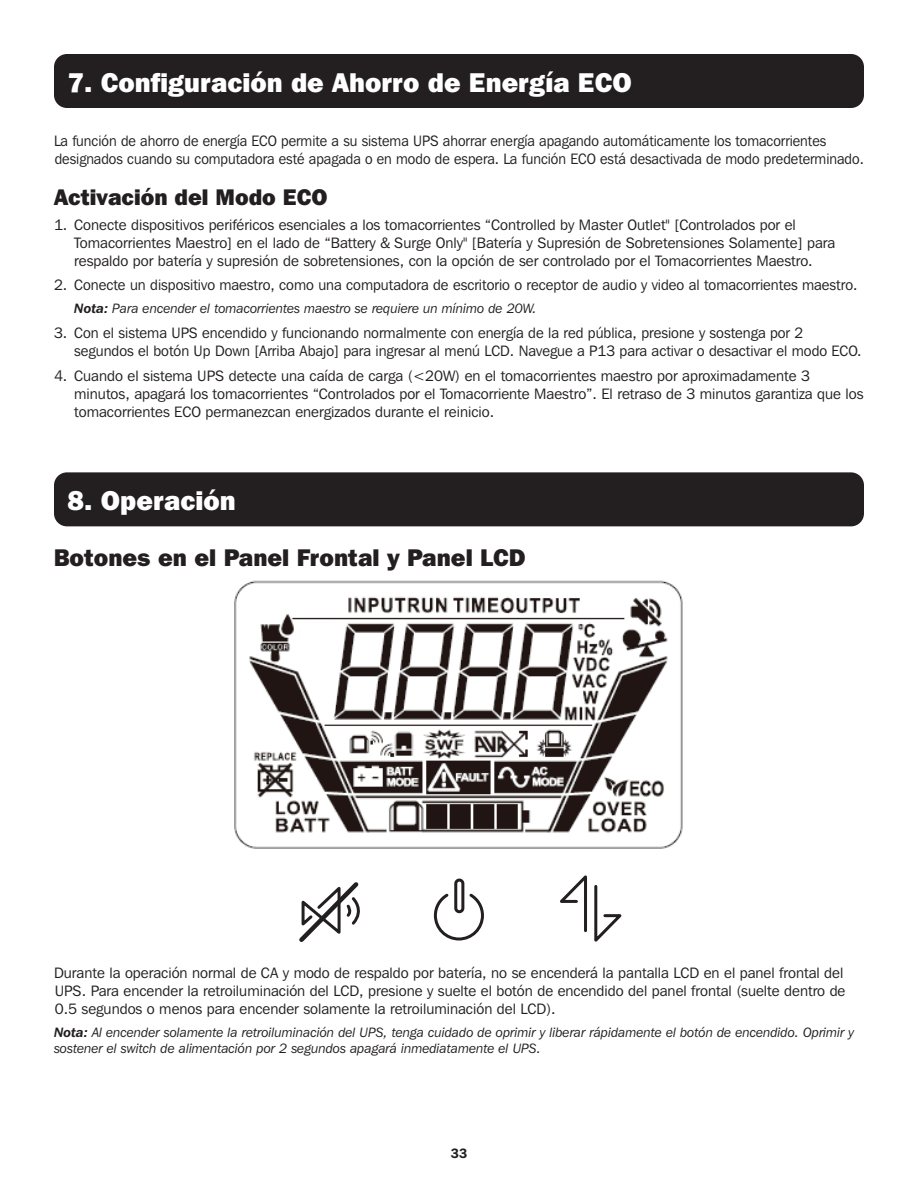
<style>
.page{position:relative;width:918px;height:1188px;background:#fff}
.page>*{position:absolute;margin:0;border:0;box-sizing:border-box;transform-origin:0 0}
.t1{font:800 27px "Franklin Gothic IT Cby BT";color:#fff}
.t2{font:800 24px "Franklin Gothic IT Cby BT";color:#231f20}
.t3{font:800 22.5px "Franklin Gothic IT Cby BT";color:#231f20}
.t4{font:15px/18px "Franklin Gothic IT Cby BT";color:#231f20}
.t5{font:15px/18px "Franklin Gothic IT Cby BT";color:#231f20;scale:.95 1}
.t6{font:italic 13.5px/16.2px "Franklin Gothic IT Cby BT";color:#231f20}
.t7{font:600 13.5px "Franklin Gothic IT Cby BT";color:#231f20}
.s1{font-weight:600}
</style>
<div class="page">
<div style="left:54px;top:54px;width:810px;height:54px;background:#231f20;border-radius:13px"></div>
<div style="left:54px;top:472px;width:810px;height:54px;background:#231f20;border-radius:13px"></div>
<svg style="left:299px;top:882px;width:61px;height:60px"></svg>
<div style="left:454px;top:879px;width:10px;height:34px;border:3px solid #231f20;border-radius:4px"></div>
<svg style="left:433px;top:891px;width:51px;height:50px"></svg>
<svg style="left:560px;top:875px;width:62px;height:67px"></svg>
<img style="left:234px;top:580px;width:449px;height:269px">
<svg style="left:298px;top:622px;width:44px;height:94px"></svg>
<div style="left:597px;top:622px;width:20px;height:16px;background:#fff"></div>
<div style="left:569px;top:689px;width:14px;height:17px;background:#fff"></div>
<p class="t1" style="left:68px;top:65px;width:566px">7. Configuración de Ahorro de Energía ECO</p>
<p class="t5" style="left:54px;top:132px;width:854px">La función de ahorro de energía ECO permite a su sistema UPS ahorrar energía apagando automáticamente los tomacorrientes designados cuando su computadora esté apagada o en modo de espera. La función ECO está desactivada de modo predeterminado.</p>
<p class="t3" style="left:54px;top:183px;width:275px">Activación del Modo ECO</p>
<p class="t4" style="left:74px;top:215px;width:763px;text-indent:-20px">1. Conecte dispositivos periféricos esenciales a los tomacorrientes “Controlled by Master Outlet" [Controlados por el<br>Tomacorrientes Maestro] en el lado de “Battery &amp; Surge Only" [Batería y Supresión de Sobretensiones Solamente] para respaldo por batería y supresión de sobretensiones, con la opción de ser controlado por el Tomacorrientes Maestro.</p>
<p class="t4" style="left:54px;top:276px;width:805px">2. Conecte un dispositivo maestro, como una computadora de escritorio o receptor de audio y video al tomacorrientes maestro.</p>
<p class="t6" style="left:74px;top:300px;width:464px"><span class="s1">Nota:</span> Para encender el tomacorrientes maestro se requiere un mínimo de 20W.</p>
<p class="t4" style="left:74px;top:324px;width:789px;text-indent:-20px">3. Con el sistema UPS encendido y funcionando normalmente con energía de la red pública, presione y sostenga por 2 segundos el botón Up Down [Arriba Abajo] para ingresar al menú LCD. Navegue a P13 para activar o desactivar el modo ECO.</p>
<p class="t4" style="left:74px;top:366px;width:791px;text-indent:-20px">4. Cuando el sistema UPS detecte una caída de carga (&lt;20W) en el tomacorrientes maestro por aproximadamente 3 minutos, apagará los tomacorrientes “Controlados por el Tomacorriente Maestro”. El retraso de 3 minutos garantiza que los tomacorrientes ECO permanezcan energizados durante el reinicio.</p>
<p class="t1" style="left:68px;top:483px;width:170px">8. Operación</p>
<p class="t2" style="left:54px;top:542px;width:473px">Botones en el Panel Frontal y Panel LCD</p>
<p class="t4" style="left:54px;top:963px;width:793px">Durante la operación normal de CA y modo de respaldo por batería, no se encenderá la pantalla LCD en el panel frontal del<br>UPS. Para encender la retroiluminación del LCD, presione y suelte el botón de encendido del panel frontal (suelte dentro de<br>0.5 segundos o menos para encender solamente la retroiluminación del LCD).</p>
<p class="t6" style="left:54px;top:1024px;width:802px"><span class="s1">Nota:</span> Al encender solamente la retroiluminación del UPS, tenga cuidado de oprimir y liberar rápidamente el botón de encendido. Oprimir y sostener el switch de alimentación por 2 segundos apagará inmediatamente el UPS.</p>
<p class="t7" style="left:451px;top:1145px;width:18px">33</p>
</div>
